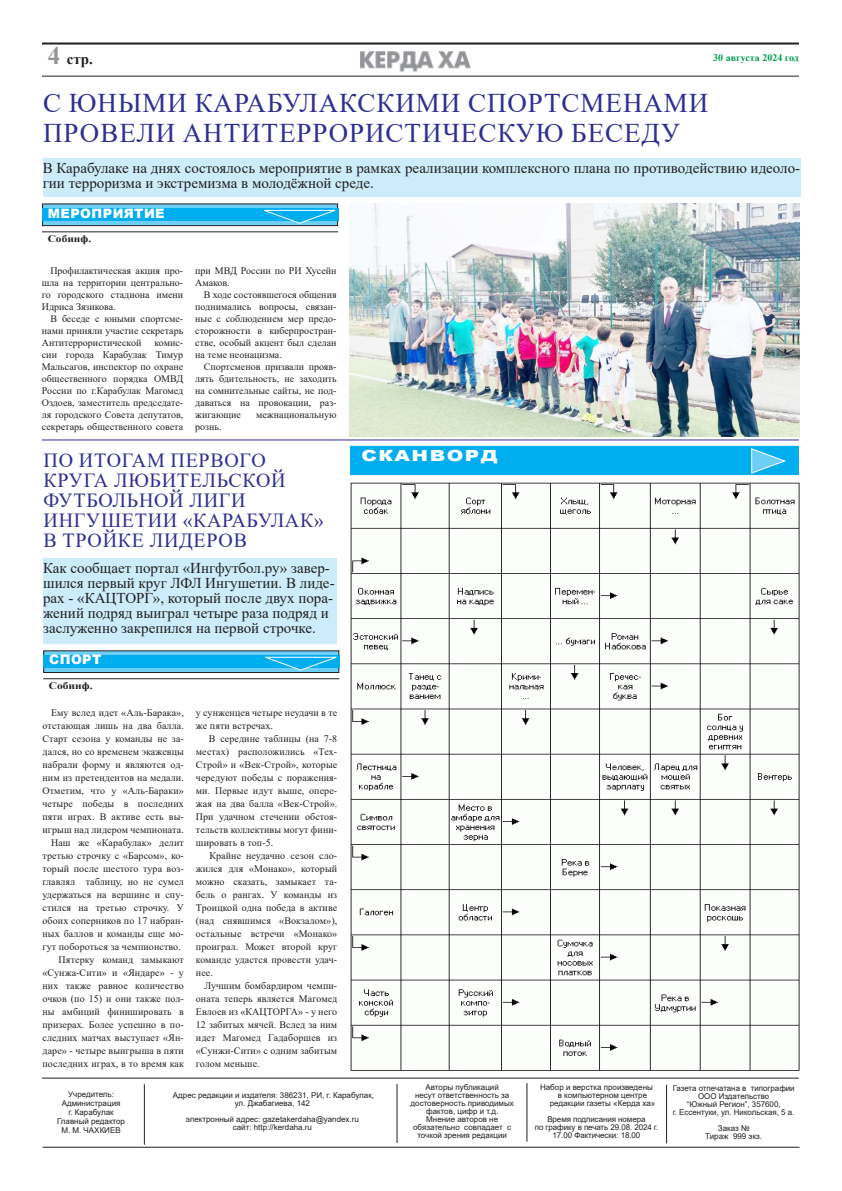
<style>
.page{position:relative;width:842px;height:1191px;background:#fff}
.page>*{position:absolute;margin:0;border:0;box-sizing:border-box;transform-origin:0 0}
.t1{font:27px/30px "Times New Roman";letter-spacing:.035em;color:#2e3092}
.t2{font:20px/20px "Times New Roman";letter-spacing:.035em;color:#2e3092}
.t3{font:900 15.4px "Arial";letter-spacing:.075em;color:#fff;scale:1.3 1}
.t4{font:15px/15px "Times New Roman";color:#221f1f}
.t5{font:700 15px "Times New Roman";color:#221f1f}
.t6{font:900 13px "Arial";letter-spacing:.035em;color:#fff}
.t7{font:10px/13px "Times New Roman";letter-spacing:.01em;color:#221f1f;text-align:justify}
.t8{font:700 10px "Times New Roman";color:#009f4f}
.t9{font:700 10px "Times New Roman";color:#221f1f;scale:1.14 1}
.t10{font:8px/8px "Arial";color:#221f1f;text-align:center}
.s1{font-size:25px;color:#939597}
</style>
<div class="page">
<hr style="left:144px;top:1084px;width:1px;height:60px;background:#221f1f">
<hr style="left:526px;top:1083px;width:1px;height:58px;background:#221f1f">
<hr style="left:396px;top:1084px;width:1px;height:59px;background:#221f1f">
<hr style="left:42px;top:1077px;width:757px;height:1px;background:#221f1f">
<hr style="left:43px;top:1146px;width:757px;height:1px;background:#221f1f">
<hr style="left:666px;top:1084px;width:1px;height:59px;background:#221f1f">
<hr style="left:42px;top:76px;width:757px;height:1px;background:#221f1f">
<hr style="left:42px;top:43px;width:757px;height:2px;background:#221f1f">
<img style="left:360px;top:51px;width:111px;height:21px">
<hr style="left:42px;top:439px;width:757px;height:1px;background:#2e3092">
<div style="left:43px;top:158px;width:757px;height:39px;background:#ccecfb"></div>
<hr style="left:42px;top:231px;width:296px;height:1px;background:#221f1f">
<div style="left:43px;top:204px;width:295px;height:22px;background:#6dcff6"></div>
<div style="left:42px;top:203px;width:296px;height:23px;border:1px solid #221f1f"></div>
<div style="left:42px;top:208px;width:296px;height:13px;background:#00adef"></div>
<svg style="left:264px;top:209px;width:75px;height:15px"></svg>
<img style="left:349px;top:203px;width:451px;height:233px">
<div style="left:43px;top:558px;width:294px;height:86px;background:#ccecfb"></div>
<hr style="left:43px;top:678px;width:296px;height:1px;background:#221f1f">
<div style="left:44px;top:651px;width:295px;height:21px;background:#6dcff6"></div>
<div style="left:43px;top:650px;width:296px;height:23px;border:1px solid #221f1f"></div>
<div style="left:43px;top:655px;width:296px;height:12px;background:#00adef"></div>
<svg style="left:260px;top:656px;width:80px;height:15px"></svg>
<div style="left:350px;top:446px;width:449px;height:29px;background:#00adef;border:1px solid #00adef"></div>
<svg style="left:751px;top:447px;width:35px;height:27px"></svg>
<img style="left:350px;top:482px;width:450px;height:589px">
<h3 class="t5" style="left:48px;top:48px;width:47px"><span class="s1">4</span> стр.</h3>
<p class="t8" style="left:713px;top:51px;width:87px">30 августа 2024 год</p>
<h1 class="t1" style="left:43px;top:87px;width:667px">С ЮНЫМИ КАРАБУЛАКСКИМИ СПОРТСМЕНАМИ<br>ПРОВЕЛИ АНТИТЕРРОРИСТИЧЕСКУЮ БЕСЕДУ</h1>
<h3 class="t4" style="left:43px;top:160px;width:759px">В Карабулаке на днях состоялось мероприятие в рамках реализации комплексного плана по противодействию идеоло&shy;гии терроризма и экстремизма в молодëжной среде.</h3>
<h3 class="t6" style="left:48px;top:203px;width:118px">МЕРОПРИЯТИЕ</h3>
<p class="t9" style="left:48px;top:232px;width:40px">Собинф.</p>
<p class="t7" style="left:42px;top:264px;width:143px;line-height:12px;text-indent:9px">Профилактическая акция про&shy;шла на территории центрально&shy;го городского стадиона имени Идриса Зязикова.</p>
<p class="t7" style="left:42px;top:312px;width:143px;line-height:12px;text-indent:9px">В беседе с юными спортсме&shy;нами приняли участие секретарь Антитеррористической</p>
<p class="t7" style="left:195px;top:264px;width:143px;line-height:12px">при МВД России по РИ Хусейн<br>Амаков.</p>
<p class="t7" style="left:195px;top:288px;width:143px;line-height:12px;text-indent:9px">В ходе состоявшегося общения поднимались вопросы, связан&shy;ные с соблюдением мер предо&shy;сторожности в киберпростран&shy;стве, особый акцент был сделан на теме неонацизма.</p>
<p class="t7" style="left:195px;top:360px;width:143px;line-height:12px;text-indent:9px">Спортсменов призвали прояв&shy;лять бдительность, не заходить на сомнительные сайты, не под&shy;даваться на провокации, раз&shy;жигающие</p>
<p class="t7" style="left:42px;top:336px;width:143px;line-height:12px;text-indent:113px">комис&shy;сии города Карабулак Тимур Мальсагов, инспектор по охране общественного порядка ОМВД России по г.Карабулак Магомед Оздоев, заместитель председате&shy;ля городского Совета депутатов, секретарь общественного совета</p>
<p class="t7" style="left:256px;top:408px;width:82px">межнациональную</p>
<p class="t7" style="left:195px;top:420px;width:28px">рознь.</p>
<h2 class="t2" style="left:44px;top:450px;width:282px">ПО ИТОГАМ ПЕРВОГО<br>КРУГА ЛЮБИТЕЛЬСКОЙ<br>ФУТБОЛЬНОЙ ЛИГИ<br>ИНГУШЕТИИ «КАРАБУЛАК»<br>В ТРОЙКЕ ЛИДЕРОВ</h2>
<h3 class="t4" style="left:43px;top:560px;width:293px">Как сообщает портал «Ингфутбол.ру» завер&shy;шился первый круг ЛФЛ Ингушетии. В лиде&shy;рах - «КАЦТОРГ», который после двух пора&shy;жений подряд выиграл четыре раза подряд и заслуженно закрепился на первой строчке.</h3>
<h3 class="t6" style="left:49px;top:650px;width:54px">СПОРТ</h3>
<p class="t9" style="left:49px;top:678px;width:40px">Собинф.</p>
<p class="t7" style="left:51px;top:706px;width:134px">Ему вслед идет «Аль-Барака»,</p>
<p class="t7" style="left:43px;top:719px;width:143px">отстающая лишь на два балла.</p>
<p class="t7" style="left:43px;top:732px;width:143px">Старт сезона у команды не за-</p>
<p class="t7" style="left:43px;top:745px;width:143px">дался, но со временем экажевцы</p>
<p class="t7" style="left:43px;top:758px;width:143px">набрали форму и являются од-</p>
<p class="t7" style="left:43px;top:771px;width:143px">ним из претендентов на медали.</p>
<p class="t7" style="left:43px;top:784px;width:143px">Отметим, что у «Аль-Бараки»</p>
<p class="t7" style="left:43px;top:797px;width:143px">четыре победы в последних</p>
<p class="t7" style="left:43px;top:810px;width:143px">пяти играх. В активе есть вы-</p>
<p class="t7" style="left:43px;top:823px;width:143px">игрыш над лидером чемпионата.</p>
<p class="t7" style="left:51px;top:836px;width:134px">Наш же «Карабулак» делит</p>
<p class="t7" style="left:43px;top:849px;width:143px">третью строчку с «Барсом», ко-</p>
<p class="t7" style="left:43px;top:862px;width:143px">торый после шестого тура воз-</p>
<p class="t7" style="left:43px;top:875px;width:143px">главлял таблицу, но не сумел</p>
<p class="t7" style="left:43px;top:888px;width:143px">удержаться на вершине и спу-</p>
<p class="t7" style="left:43px;top:901px;width:143px">стился на третью строчку. У</p>
<p class="t7" style="left:43px;top:914px;width:143px">обоих соперников по 17 набран-</p>
<p class="t7" style="left:43px;top:927px;width:143px">ных баллов и команды еще мо-</p>
<p class="t7" style="left:43px;top:940px;width:140px">гут побороться за чемпионство.</p>
<p class="t7" style="left:59px;top:953px;width:127px">Пятерку команд замыкают</p>
<p class="t7" style="left:43px;top:966px;width:143px">«Сунжа-Сити» и «Яндаре» - у</p>
<p class="t7" style="left:43px;top:979px;width:143px">них также равное количество</p>
<p class="t7" style="left:43px;top:992px;width:143px">очков (по 15) и они также пол-</p>
<p class="t7" style="left:43px;top:1005px;width:143px">ны амбиций финишировать в</p>
<p class="t7" style="left:43px;top:1018px;width:143px">призерах. Более успешно в по-</p>
<p class="t7" style="left:43px;top:1031px;width:143px">следних матчах выступает «Ян-</p>
<p class="t7" style="left:43px;top:1044px;width:143px">даре» - четыре выигрыша в пяти</p>
<p class="t7" style="left:43px;top:1057px;width:143px">последних играх, в то время как</p>
<p class="t7" style="left:196px;top:706px;width:143px">у сунженцев четыре неудачи в те же пяти встречах.</p>
<p class="t7" style="left:196px;top:732px;width:143px;text-indent:13px">В середине таблицы (на 7-8 местах) расположились «Тех-Строй» и «Век-Строй», которые чередуют победы с поражения&shy;ми. Первые идут выше, опере&shy;жая на два балла «Век-Строй».<br>При удачном стечении обстоя&shy;тельств коллективы могут фини&shy;шировать в топ-5.</p>
<p class="t7" style="left:196px;top:849px;width:143px;text-indent:13px">Крайне неудачно сезон сло&shy;жился для «Монако», который можно сказать, замыкает та&shy;бель о рангах. У команды из Троицкой одна победа в активе (над снявшимся «Вокзалом»), остальные встречи «Монако» проиграл. Может второй круг команде удастся провести удач&shy;нее.</p>
<p class="t7" style="left:196px;top:979px;width:143px;text-indent:9px">Лучшим бомбардиром чемпи&shy;оната теперь является Магомед Евлоев из «КАЦТОРГА» - у него 12 забитых мячей. Вслед за ним идет Магомед Гадаборшев из «Сунжи-Сити» с одним забитым голом меньше.</p>
<h3 class="t3" style="left:361px;top:444px;width:106px">СКАНВОРД</h3>
<p class="t10" style="left:57px;top:1089px;width:70px;line-height:9px">Учредитель:<br>Администрация<br>г. Карабулак<br>Главный редактор<br>М. М. ЧАХКИЕВ</p>
<p class="t10" style="left:173px;top:1091px;width:203px">Адрес редакции и издателя: 386231, РИ, г. Карабулак, ул. Джабагиева, 142</p>
<p class="t10" style="left:186px;top:1115px;width:175px">электронный адрес: gazetakerdaha@yandex.ru сайт: http://kerdaha.ru</p>
<p class="t10" style="left:411px;top:1083px;width:105px">Авторы публикаций<br>несут ответственность за достоверность приводимых фактов, цифр и т.д.<br>Мнение авторов не обязательно совпадает с точкой зрения редакции</p>
<p class="t10" style="left:673px;top:1083px;width:123px">Газета отпечатана в типографии<br>ООО Издательство<br>“Южный Регион”, 357600,<br>г. Ессентуки, ул. Никольская, 5 а.</p>
<p class="t10" style="left:540px;top:1083px;width:114px">Набор и верстка произведены</p>
<p class="t10" style="left:558px;top:1091px;width:91px">в компьютерном центре</p>
<p class="t10" style="left:550px;top:1099px;width:107px">редакции газеты «Керда ха»</p>
<p class="t10" style="left:535px;top:1115px;width:125px">Время подписания номера<br>по графику в печать 29.08. 2024 г.<br>17.00 Фактически: 18.00</p>
<p class="t10" style="left:705px;top:1123px;width:58px">Заказ №<br>Тираж 999 экз.</p>
</div>
